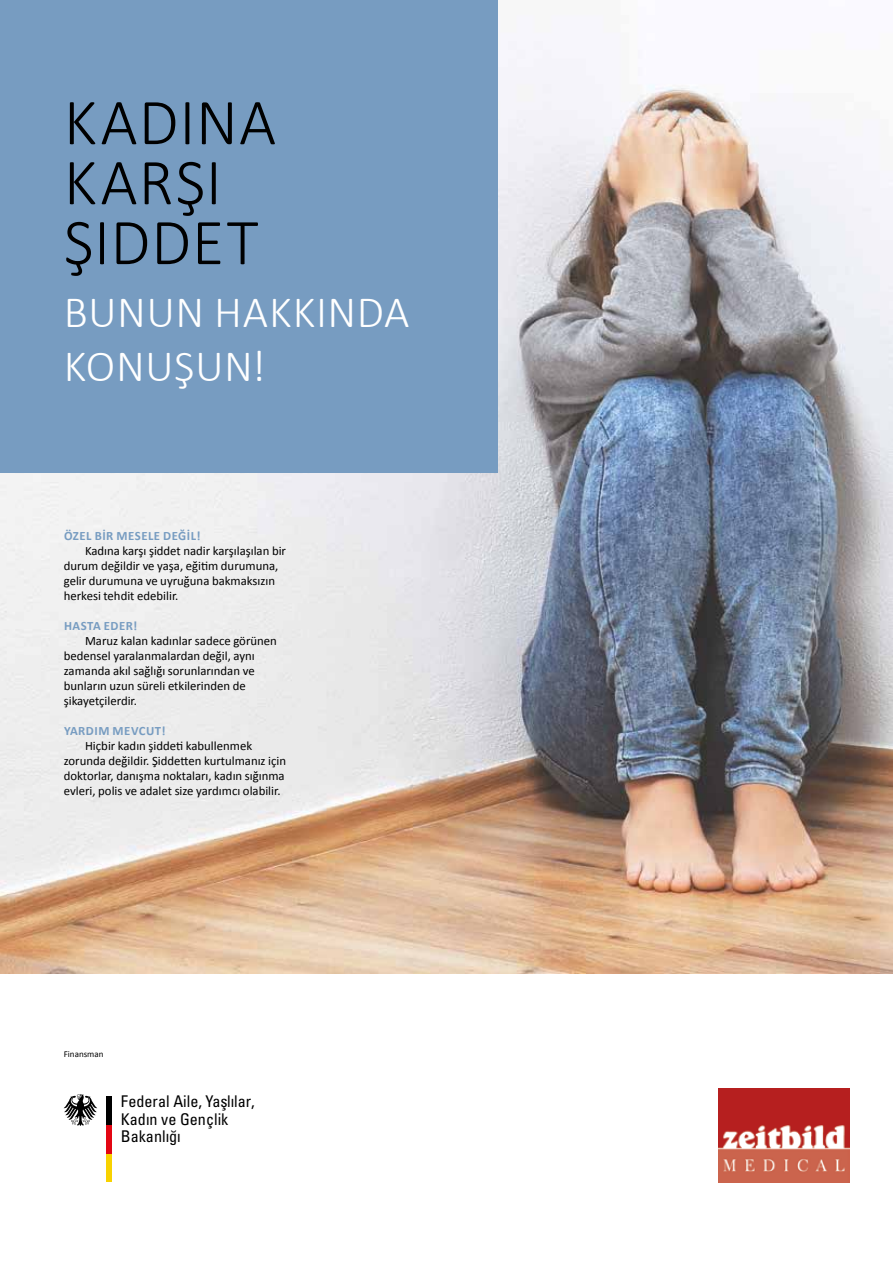
<style>
.page{position:relative;width:893px;height:1263px;background:#fff}
.page>*{position:absolute;margin:0;border:0;box-sizing:border-box;transform-origin:0 0}
.t1{font:300 66px/60px "Calibri";letter-spacing:.015em;color:#000}
.t2{font:300 45px/54px "Calibri";letter-spacing:.01em;color:#fff}
.t3{font:condensed 16.2px/17.2px "Univers";color:#000}
.t4{font:12.75px/15px "Calibri";color:#000}
.t5{font:700 12.75px "Calibri";letter-spacing:.04em;color:#779cc1}
.t6{font:9px "Calibri";color:#000}
</style>
<div class="page">
<img style="left:0;top:0;width:893px;height:974px">
<div style="left:0;top:0;width:497px;height:472px;background:#779cc1"></div>
<img style="left:719px;top:1089px;width:131px;height:93px">
<div style="left:106px;top:1153px;width:5px;height:29px;background:#f8d200"></div>
<div style="left:106px;top:1125px;width:5px;height:28px;background:#e30613"></div>
<div style="left:106px;top:1096px;width:5px;height:29px;background:#000"></div>
<svg style="left:64px;top:1094px;width:33px;height:32px"></svg>
<h1 class="t1" style="left:64px;top:92px;width:214px">KADINA<br>KARŞI<br>ŞIDDET</h1>
<h2 class="t2" style="left:64px;top:284px;width:347px">BUNUN HAKKINDA<br>KONUŞUN!</h2>
<p class="t5" style="left:64px;top:528px;width:138px">ÖZEL BIR MESELE DEĞIL!</p>
<p class="t4" style="left:64px;top:543px;width:224px;text-indent:21px">Kadına karşı şiddet nadir karşılaşılan bir durum değildir ve yaşa, eğitim durumuna, gelir durumuna ve uyruğuna bakmaksızın herkesi tehdit edebilir.</p>
<p class="t5" style="left:64px;top:618px;width:75px">HASTA EDER!</p>
<p class="t4" style="left:64px;top:633px;width:215px;text-indent:21px">Maruz kalan kadınlar sadece görünen bedensel yaralanmalardan değil, aynı zamanda akıl sağlığı sorunlarından ve bunların uzun süreli etkilerinden de şikayetçilerdir.</p>
<p class="t5" style="left:64px;top:723px;width:103px">YARDIM MEVCUT!</p>
<p class="t4" style="left:64px;top:738px;width:224px;text-indent:21px">Hiçbir kadın şiddeti kabullenmek zorunda değildir. Şiddetten kurtulmanız için doktorlar, danışma noktaları, kadın sığınma evleri, polis ve adalet size yardımcı olabilir.</p>
<p class="t6" style="left:64px;top:1048px;width:41px">Finansman</p>
<p class="t3" style="left:121px;top:1092px;width:135px">Federal Aile, Yas¸lılar,<br>Kadın ve Gençlik<br>Bakanlıg˘ı</p>
</div>
